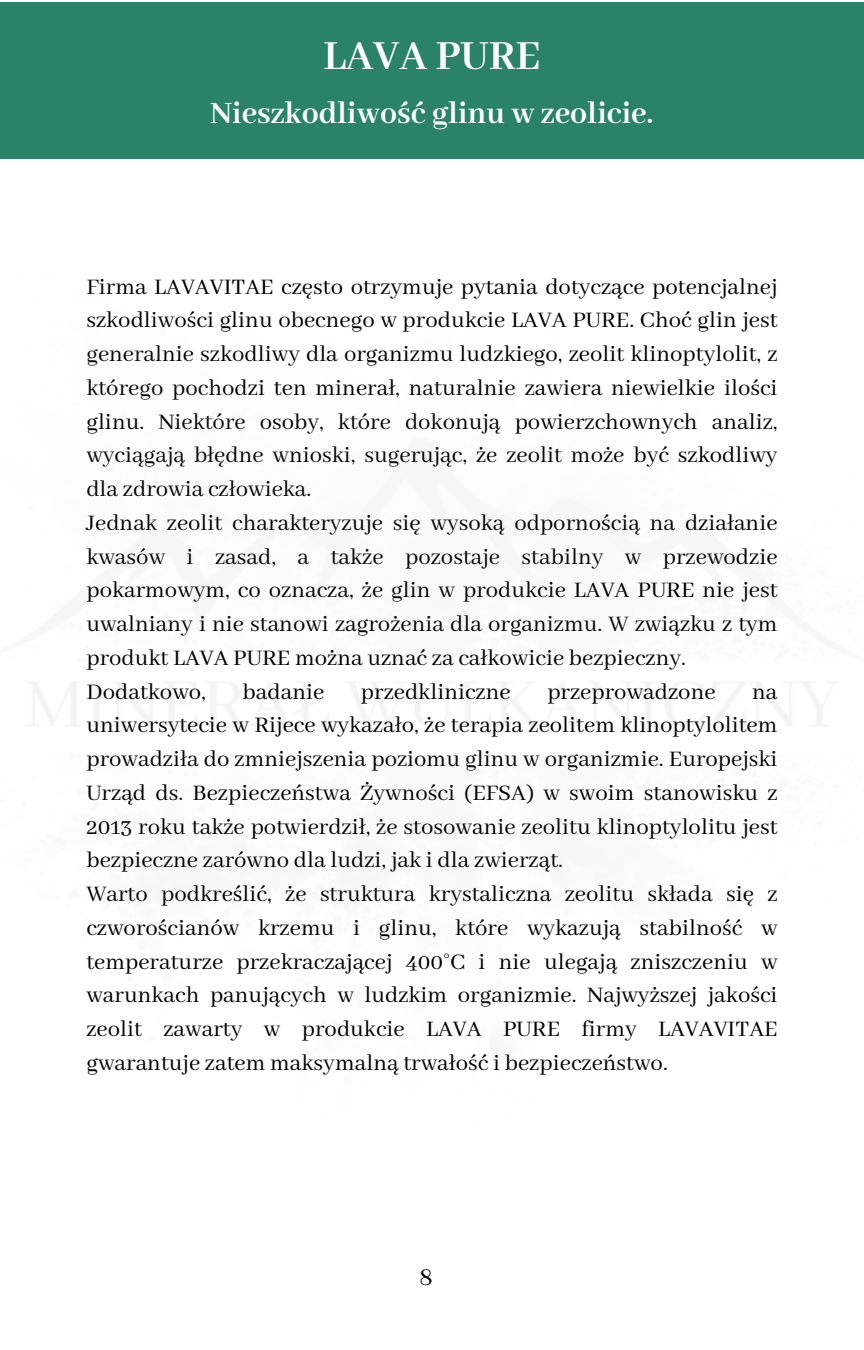
<style>
.page{position:relative;width:864px;height:1350px;background:#fff}
.page>*{position:absolute;margin:0;border:0;box-sizing:border-box;transform-origin:0 0}
.t1{font:700 45px "Abhaya Libre";color:#fff}
.t2{font:700 33.75px "Abhaya Libre";color:#fff}
.t3{font:27px "Abhaya Libre";color:#000}
.t4{font:24.75px/33.8px "Abhaya Libre";color:#000;text-align:justify}
</style>
<div class="page">
<div style="left:0;top:3px;width:864px;height:156px;background:#2a8369"></div>
<p class="t1" style="left:323px;top:31px;width:219px">LAVA PURE</p>
<p class="t2" style="left:210px;top:95px;width:445px">Nieszkodliwość glinu w zeolicie.</p>
<h1 class="t4" style="left:86px;top:271px;width:693px">Firma LAVAVITAE często otrzymuje pytania dotyczące potencjalnej szkodliwości glinu obecnego w produkcie LAVA PURE. Choć glin jest generalnie szkodliwy dla organizmu ludzkiego, zeolit klinoptylolit, z którego pochodzi ten minerał, naturalnie zawiera niewielkie ilości glinu. Niektóre osoby, które dokonują powierzchownych analiz, wyciągają błędne wnioski, sugerując, że zeolit może być szkodliwy dla zdrowia człowieka.</h1>
<p class="t4" style="left:86px;top:507px;width:693px">Jednak zeolit charakteryzuje się wysoką odpornością na działanie kwasów i zasad, a także pozostaje stabilny w przewodzie pokarmowym, co oznacza, że glin w produkcie LAVA PURE nie jest uwalniany i nie stanowi zagrożenia dla organizmu. W związku z tym produkt LAVA PURE można uznać za całkowicie bezpieczny.</p>
<p class="t4" style="left:86px;top:676px;width:121px">Dodatkowo,</p>
<p class="t4" style="left:243px;top:676px;width:83px">badanie</p>
<p class="t4" style="left:361px;top:676px;width:151px">przedkliniczne</p>
<p class="t4" style="left:547px;top:676px;width:170px">przeprowadzone</p>
<p class="t4" style="left:86px;top:676px;width:693px;text-indent:666px">na uniwersytecie w Rijece wykazało, że terapia zeolitem klinoptylolitem prowadziła do zmniejszenia poziomu glinu w organizmie. Europejski Urząd ds. Bezpieczeństwa Żywności (EFSA) w swoim stanowisku z 2013 roku także potwierdził, że stosowanie zeolitu klinoptylolitu jest bezpieczne zarówno dla ludzi, jak i dla zwierząt.</p>
<p class="t4" style="left:86px;top:878px;width:693px">Warto podkreślić, że struktura krystaliczna zeolitu składa się z czworościanów krzemu i glinu, które wykazują stabilność w temperaturze przekraczającej 400°C i nie ulegają zniszczeniu w warunkach panujących w ludzkim organizmie. Najwyższej jakości zeolit zawarty w produkcie LAVA PURE firmy LAVAVITAE gwarantuje zatem maksymalną trwałość i bezpieczeństwo.</p>
<p class="t3" style="left:419px;top:1262px;width:16px">8</p>
</div>
